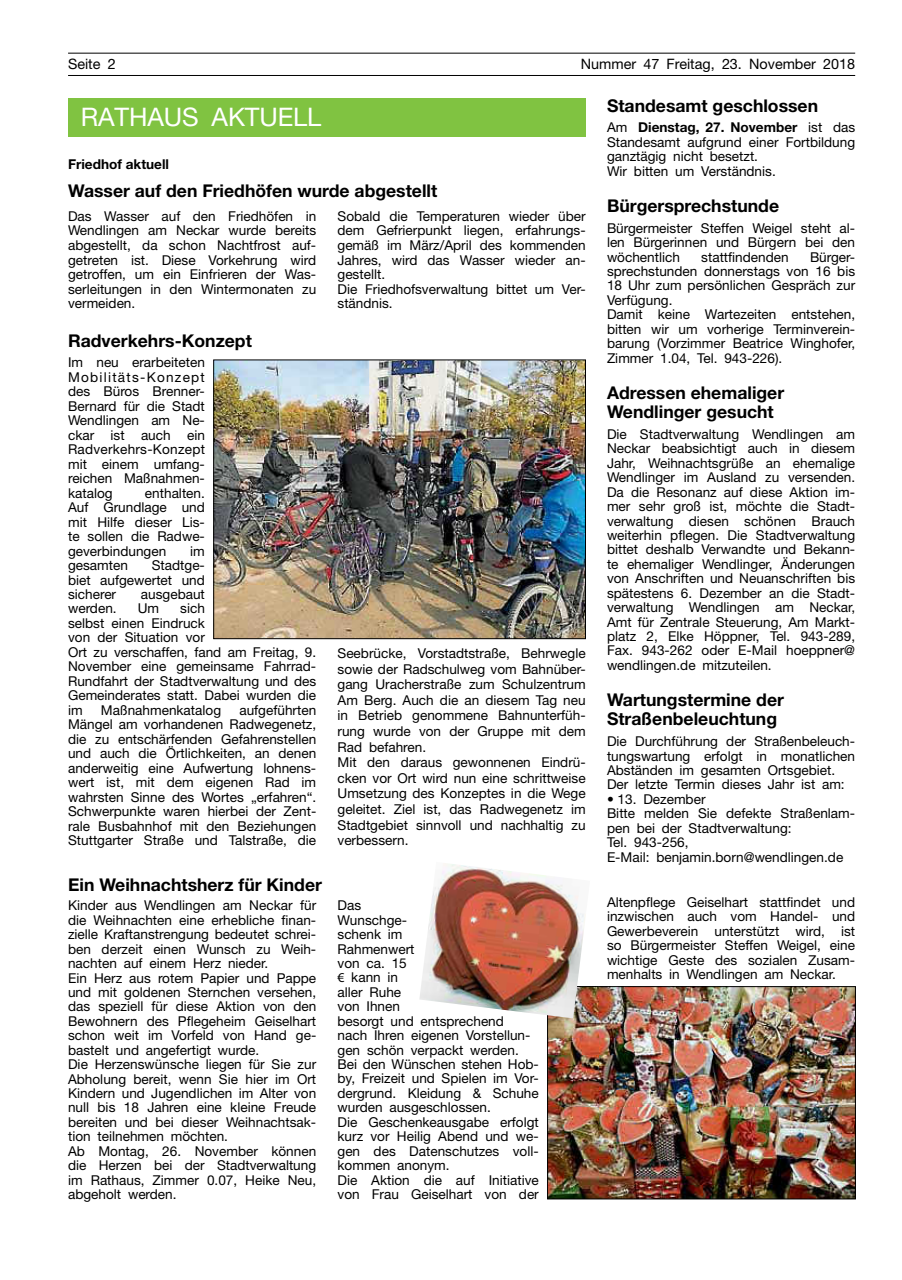
<style>
.page{position:relative;width:902px;height:1280px;background:#fff}
.page>*{position:absolute;margin:0;border:0;box-sizing:border-box;transform-origin:0 0}
.t1{font:25.65px "Helvetica Neue";letter-spacing:-.005em;color:#fff}
.t2{font:700 17.55px/19.2px "Helvetica Neue";color:#000}
.t3{font:14.4px "Helvetica Neue";color:#000}
.t4{font:13.65px/14.4px "Helvetica Neue";color:#000}
.t5{font:700 13.65px "Helvetica Neue";color:#000}
.s1{font-weight:700}
.s2{font-family:"Myriad Pro"}
</style>
<div class="page">
<hr style="left:68px;top:53px;width:787px;height:1px;background:#000">
<hr style="left:68px;top:75px;width:787px;height:1px;background:#000">
<div style="left:68px;top:98px;width:517px;height:38px;background:#80c341"></div>
<img style="left:215px;top:362px;width:368px;height:275px">
<div style="left:213px;top:360px;width:372px;height:279px;border:1px solid #000"></div>
<img style="left:549px;top:988px;width:304px;height:209px">
<div style="left:547px;top:986px;width:308px;height:213px;border:1px solid #000"></div>
<img style="left:419px;top:863px;width:171px;height:155px">
<p class="t3" style="left:68px;top:56px;width:49px">Seite 2</p>
<p class="t3" style="left:580px;top:56px;width:276px">Nummer 47 Freitag, 23. November 2018</p>
<h1 class="t1" style="left:81px;top:102px;width:242px">RATHAUS AKTUELL</h1>
<p class="t5" style="left:68px;top:156px;width:102px">Friedhof aktuell</p>
<p class="t2" style="left:68px;top:180px;width:370px">Wasser auf den Friedhöfen wurde abgestellt</p>
<p class="t4" style="left:68px;top:208px;width:250px;text-align:justify">Das Wasser auf den Friedhöfen in Wendlingen am Neckar wurde bereits abgestellt, da schon Nachtfrost auf&shy;getreten ist. Diese Vorkehrung wird getroffen, um ein Einfrieren der Was&shy;serleitungen in den Wintermonaten zu vermeiden.</p>
<p class="t4" style="left:337px;top:208px;width:250px">Sobald die Temperaturen wieder über dem Gefrierpunkt liegen, erfahrungs&shy;gemäß im März/April des kommenden<br>Jahres, wird das Wasser wieder an&shy;gestellt.<br>Die Friedhofsverwaltung bittet um Ver&shy;ständnis.</p>
<p class="t2" style="left:68px;top:330px;width:185px">Radverkehrs-Konzept</p>
<p class="t4" style="left:68px;top:355px;width:138px;text-align:justify">Im neu erarbeiteten Mobilitäts-Konzept des Büros Brenner-Bernard für die Stadt Wendlingen am Ne&shy;ckar ist auch ein Radverkehrs-Konzept mit einem umfang&shy;reichen Maßnahmen&shy;katalog</p>
<p class="t2" style="left:607px;top:95px;width:213px">Standesamt geschlossen</p>
<p class="t4" style="left:607px;top:120px;width:250px">Am <span class="s1">Dienstag, 27. November</span> ist das<br>Standesamt aufgrund einer Fortbildung ganztägig nicht besetzt.<br>Wir bitten um Verständnis.</p>
<p class="t2" style="left:607px;top:196px;width:174px">Bürgersprechstunde</p>
<p class="t4" style="left:607px;top:220px;width:250px;text-align:justify">Bürgermeister Steffen Weigel steht al&shy;len Bürgerinnen und Bürgern bei den wöchentlich</p>
<p class="t4" style="left:701px;top:249px;width:89px">stattfindenden</p>
<p class="t4" style="left:607px;top:249px;width:250px;text-indent:203px">Bürger&shy;sprechstunden donnerstags von 16 bis<br>18 Uhr zum persönlichen Gespräch zur<br>Verfügung.<br>Damit keine Wartezeiten entstehen, bitten wir um vorherige Terminverein&shy;barung (Vorzimmer Beatrice Winghofer,<br>Zimmer 1.04, Tel. 943-226).</p>
<p class="t2" style="left:607px;top:383px;width:179px">Adressen ehemaliger<br>Wendlinger gesucht</p>
<p class="t4" style="left:607px;top:427px;width:250px;text-align:justify">Die Stadtverwaltung Wendlingen am Neckar beabsichtigt auch in diesem Jahr, Weihnachtsgrüße an ehemalige Wendlinger im Ausland zu versenden.<br>Da die Resonanz auf diese Aktion im&shy;mer sehr groß ist, möchte die Stadt&shy;verwaltung diesen schönen Brauch weiterhin pflegen. Die Stadtverwaltung bittet deshalb Verwandte und Bekann&shy;te ehemaliger Wendlinger, Änderungen von Anschriften und Neuanschriften bis spätestens 6. Dezember an die Stadt&shy;verwaltung Wendlingen am Neckar, Amt für Zentrale Steuerung, Am Markt&shy;platz 2, Elke Höppner, Tel. 943-289, Fax. 943-262 oder E-Mail hoeppner@ wendlingen.de mitzuteilen.</p>
<p class="t2" style="left:607px;top:690px;width:178px">Wartungstermine der<br>Straßenbeleuchtung</p>
<p class="t4" style="left:607px;top:734px;width:250px">Die Durchführung der Straßenbeleuch&shy;tungswartung erfolgt in monatlichen Abständen im gesamten Ortsgebiet.<br>Der letzte Termin dieses Jahr ist am:</p>
<p class="t4" style="left:607px;top:792px;width:250px">• 13. Dezember<br>Bitte melden Sie defekte Straßenlam&shy;pen bei der Stadtverwaltung:<br>Tel. 943-256,<br>E-Mail: benjamin.born@wendlingen.de</p>
<p class="t4" style="left:68px;top:485px;width:138px;text-align:justify;text-indent:77px">enthalten.<br>Auf Grundlage und mit Hilfe dieser Lis&shy;te sollen die Radwe&shy;geverbindungen</p>
<p class="t4" style="left:190px;top:543px;width:16px">im</p>
<p class="t4" style="left:68px;top:558px;width:138px;text-align:justify;text-indent:84px">Stadtge&shy;biet aufgewertet und sicherer</p>
<p class="t4" style="left:68px;top:558px;width:61px">gesamten</p>
<p class="t4" style="left:141px;top:587px;width:65px">ausgebaut</p>
<p class="t4" style="left:68px;top:601px;width:250px;text-indent:112px">sich<br>selbst einen Eindruck<br>von der Situation vor<br>Ort zu verschaffen, fand am Freitag, 9.<br>November eine gemeinsame Fahrrad-<br>Rundfahrt der Stadtverwaltung und des<br>Gemeinderates statt. Dabei wurden die im</p>
<p class="t4" style="left:68px;top:601px;width:50px">werden.</p>
<p class="t4" style="left:138px;top:601px;width:23px">Um</p>
<p class="t4" style="left:337px;top:645px;width:250px;line-height:15.6px">Seebrücke, Vorstadtstraße, Behrwegle sowie der Radschulweg vom Bahnüber&shy;gang Uracherstraße zum Schulzentrum Am Berg. Auch die an diesem Tag neu in Betrieb genommene Bahnunterfüh&shy;rung wurde von der Gruppe mit dem Rad befahren.<br>Mit den daraus gewonnenen Eindrü&shy;cken vor Ort wird nun eine schrittweise Umsetzung des Konzeptes in die Wege geleitet. Ziel ist, das Radwegenetz im Stadtgebiet sinnvoll und nachhaltig zu verbessern.</p>
<p class="t4" style="left:101px;top:702px;width:122px">Maßnahmenkatalog</p>
<p class="t4" style="left:68px;top:702px;width:250px;text-align:justify;text-indent:171px">aufgeführten Mängel am vorhandenen Radwegenetz, die zu entschärfenden Gefahrenstellen und auch die Örtlichkeiten, an denen anderweitig eine Aufwertung lohnens&shy;wert ist, mit dem eigenen Rad im wahrsten Sinne des Wortes „erfahren“.<br>Schwerpunkte waren hierbei der Zent&shy;rale Busbahnhof mit den Beziehungen Stuttgarter Straße und Talstraße, die</p>
<p class="t2" style="left:68px;top:875px;width:255px">Ein Weihnachtsherz für Kinder</p>
<p class="t4" style="left:68px;top:898px;width:250px">Kinder aus Wendlingen am Neckar für die Weihnachten eine erhebliche finan&shy;zielle Kraftanstrengung bedeutet schrei&shy;ben derzeit einen Wunsch zu Weih&shy;nachten auf einem Herz nieder.<br>Ein Herz aus rotem Papier und Pappe und mit goldenen Sternchen versehen, das speziell für diese Aktion von den Bewohnern des Pflegeheim Geiselhart schon weit im Vorfeld von Hand ge&shy;bastelt und angefertigt wurde.<br>Die Herzenswünsche liegen für Sie zur Abholung bereit, wenn Sie hier im Ort Kindern und Jugendlichen im Alter von null bis 18 Jahren eine kleine Freude bereiten und bei dieser Weihnachtsak&shy;tion teilnehmen möchten.<br>Ab Montag, 26. November können die Herzen bei der Stadtverwaltung im Rathaus, Zimmer 0.07, Heike Neu, abgeholt werden.</p>
<p class="t4" style="left:337px;top:898px;width:203px">Das<br>Wunschge-<br>schenk im<br>Rahmenwert<br>von ca. 15<br><span class="s2">€</span> kann in<br>aller Ruhe<br>von Ihnen<br>besorgt und entsprechend<br>nach Ihren eigenen Vorstellun&shy;gen schön verpackt werden.<br>Bei den Wünschen stehen Hob&shy;by, Freizeit und Spielen im Vor&shy;dergrund. Kleidung &amp; Schuhe wurden ausgeschlossen.<br>Die Geschenkeausgabe erfolgt kurz vor Heilig Abend und we&shy;gen des Datenschutzes voll&shy;kommen anonym.<br>Die Aktion die auf Initiative von Frau Geiselhart von der</p>
<p class="t4" style="left:607px;top:895px;width:250px;text-align:justify">Altenpflege Geiselhart stattfindet und inzwischen auch vom Handel- und Gewerbeverein unterstützt wird, ist so Bürgermeister Steffen Weigel, eine wichtige Geste des sozialen Zusam&shy;menhalts in Wendlingen am Neckar.</p>
</div>
